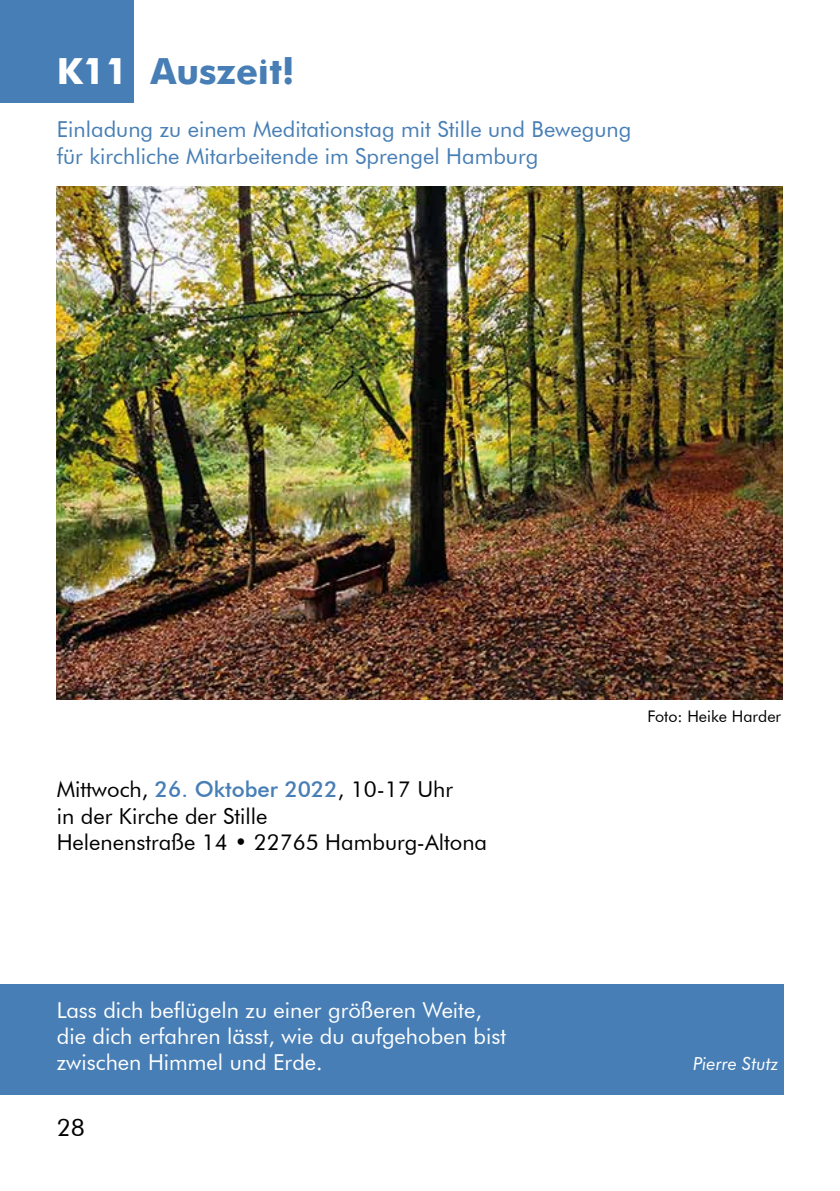
<style>
.page{position:relative;width:840px;height:1191px;background:#fff}
.page>*{position:absolute;margin:0;border:0;box-sizing:border-box;transform-origin:0 0}
.t1{font:700 36px "Futura";color:#477eb5}
.t2{font:24px "Futura BT";color:#000}
.t3{font:22px/26.4px "Futura BT";color:#fff}
.t4{font:22px/26.4px "Futura BT";color:#477eb5}
.t5{font:22px/26.4px "Futura BT";color:#000}
.t6{font:italic 18px "Futura BT";color:#fff}
.t7{font:16px "Futura BT";color:#000}
.s1{color:#fff}
.s2{font-weight:500;color:#477eb5}
</style>
<div class="page">
<div style="left:0;top:0;width:133px;height:102px;background:#477eb5"></div>
<div style="left:0;top:984px;width:782px;height:110px;background:#477eb5"></div>
<img style="left:57px;top:187px;width:724px;height:512px">
<h1 class="t1" style="left:57px;top:45px;width:239px"><span class="s1">K11</span> Auszeit!</h1>
<p class="t4" style="left:57px;top:116px;width:575px">Einladung zu einem Meditationstag mit Stille und Bewegung für kirchliche Mitarbeitende im Sprengel Hamburg</p>
<p class="t5" style="left:57px;top:776px;width:431px">Mittwoch, <span class="s2">26. Oktober 2022</span>, 10-17 Uhr<br>in der Kirche der Stille<br>Helenenstraße 14 • 22765 Hamburg-Altona</p>
<p class="t3" style="left:57px;top:996px;width:450px">Lass dich beflügeln zu einer größeren Weite, die dich erfahren lässt, wie du aufgehoben bist zwischen Himmel und Erde.</p>
<p class="t2" style="left:57px;top:1112px;width:30px">28</p>
<p class="t7" style="left:647px;top:707px;width:135px">Foto: Heike Harder</p>
<p class="t6" style="left:692px;top:1053px;width:87px">Pierre Stutz</p>
</div>
